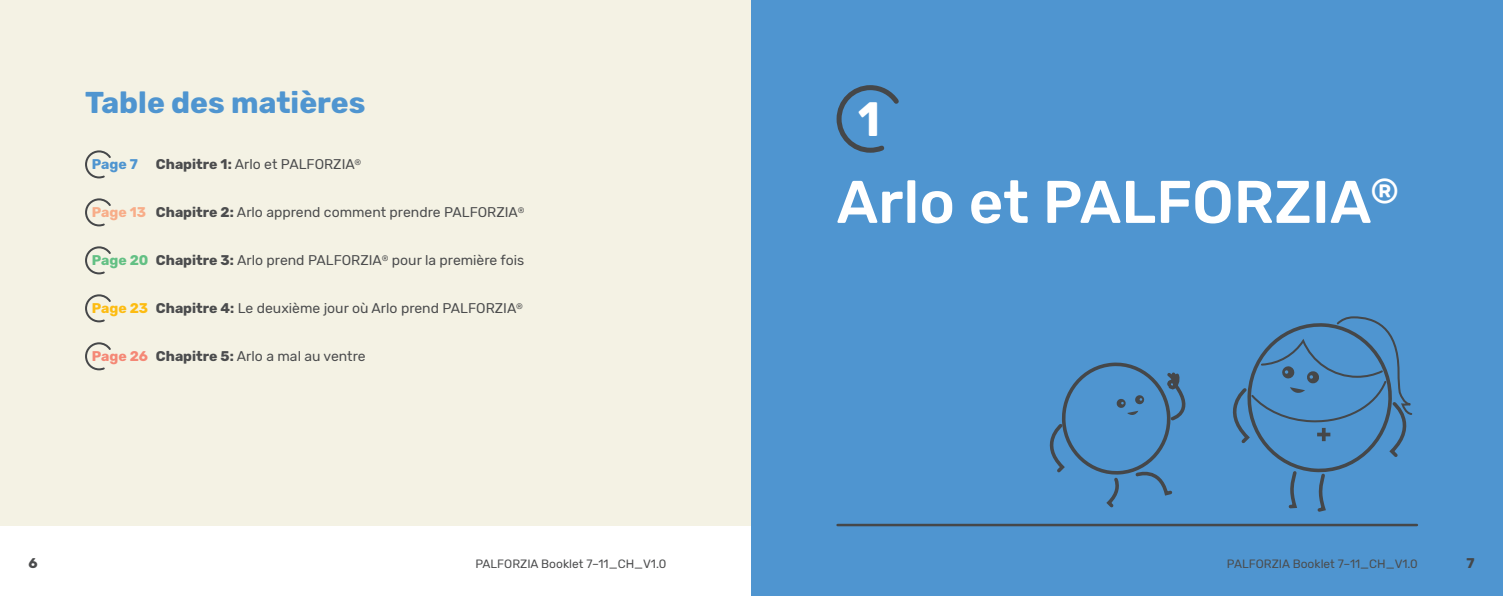
<style>
.page{position:relative;width:1503px;height:596px;background:#fff}
.page>*{position:absolute;margin:0;border:0;box-sizing:border-box;transform-origin:0 0}
.Info_Head{font:500 60px "Rubik";color:#fff}
.Info_Head-2{font:700 48px "Rubik";color:#fff;scale:.9 1}
.Notes_Heading{font:700 30px "Rubik";color:#4f95d0}
._12pt_Rubik_Regular{font:14px "Rubik";color:#4b4c4d}
._12pt_Rubik_Regular-2{font:700 14px "Rubik";color:#f8ad89}
._12pt_Rubik_Regular-3{font:700 14px "Rubik";color:#63c084}
._12pt_Rubik_Regular-4{font:700 14px "Rubik";color:#fdbc12}
._12pt_Rubik_Regular-5{font:700 14px "Rubik";color:#f48876}
._12pt_Rubik_Regular-6{font:700 14px "Rubik";color:#4f95d0}
.Folio{font:700 14px "Rubik";color:#4b4c4d}
._12pt_Rubik_Regular-7{font:12px "Rubik";color:#4b4c4d}
.s1{font-weight:700}
</style>
<div class="page">
<div style="left:0;top:0;width:751px;height:524px;background:#f4f2e4"></div>
<div style="left:751px;top:0;width:751px;height:595px;background:#4f95d0"></div>
<hr style="left:837px;top:523px;width:579px;height:3px;background:#454749">
<svg style="left:836px;top:85px;width:63px;height:68px"></svg>
<svg style="left:1049px;top:362px;width:137px;height:146px"></svg>
<svg style="left:1232px;top:316px;width:181px;height:196px"></svg>
<svg style="left:85px;top:150px;width:26px;height:29px"></svg>
<svg style="left:85px;top:198px;width:26px;height:29px"></svg>
<svg style="left:85px;top:246px;width:26px;height:29px"></svg>
<svg style="left:85px;top:294px;width:26px;height:29px"></svg>
<svg style="left:85px;top:342px;width:26px;height:29px"></svg>
<p class="Notes_Heading" style="left:85px;top:85px;width:282px">Table des matières</p>
<p class="_12pt_Rubik_Regular-6" style="left:92px;top:156px;width:47px">Page 7</p>
<p class="_12pt_Rubik_Regular-2" style="left:92px;top:204px;width:56px">Page 13</p>
<p class="_12pt_Rubik_Regular-3" style="left:92px;top:252px;width:58px">Page 20</p>
<p class="_12pt_Rubik_Regular-4" style="left:92px;top:300px;width:58px">Page 23</p>
<p class="_12pt_Rubik_Regular-5" style="left:92px;top:348px;width:58px">Page 26</p>
<p class="_12pt_Rubik_Regular" style="left:156px;top:156px;width:207px"><span class="s1">Chapitre 1:</span> Arlo et PALFORZIA<sup>®</sup></p>
<p class="_12pt_Rubik_Regular" style="left:156px;top:204px;width:370px"><span class="s1">Chapitre 2:</span> Arlo apprend comment prendre PALFORZIA<sup>®</sup></p>
<p class="_12pt_Rubik_Regular" style="left:156px;top:252px;width:370px"><span class="s1">Chapitre 3:</span> Arlo prend PALFORZIA<sup>®</sup> pour la première fois</p>
<p class="_12pt_Rubik_Regular" style="left:156px;top:300px;width:368px"><span class="s1">Chapitre 4:</span> Le deuxième jour où Arlo prend PALFORZIA<sup>®</sup></p>
<p class="_12pt_Rubik_Regular" style="left:156px;top:348px;width:211px"><span class="s1">Chapitre 5:</span> Arlo a mal au ventre</p>
<p class="Info_Head-2" style="left:858px;top:91px;width:26px">1</p>
<p class="Info_Head" style="left:836px;top:167px;width:564px">Arlo et PALFORZIA<sup>®</sup></p>
<p class="Folio" style="left:28px;top:554px;width:11px">6</p>
<p class="_12pt_Rubik_Regular-7" style="left:475px;top:556px;width:193px">PALFORZIA Booklet 7–11_CH_V1.0</p>
<p class="Folio" style="left:1466px;top:554px;width:10px">7</p>
<p class="_12pt_Rubik_Regular-7" style="left:1226px;top:556px;width:193px">PALFORZIA Booklet 7–11_CH_V1.0</p>
</div>
